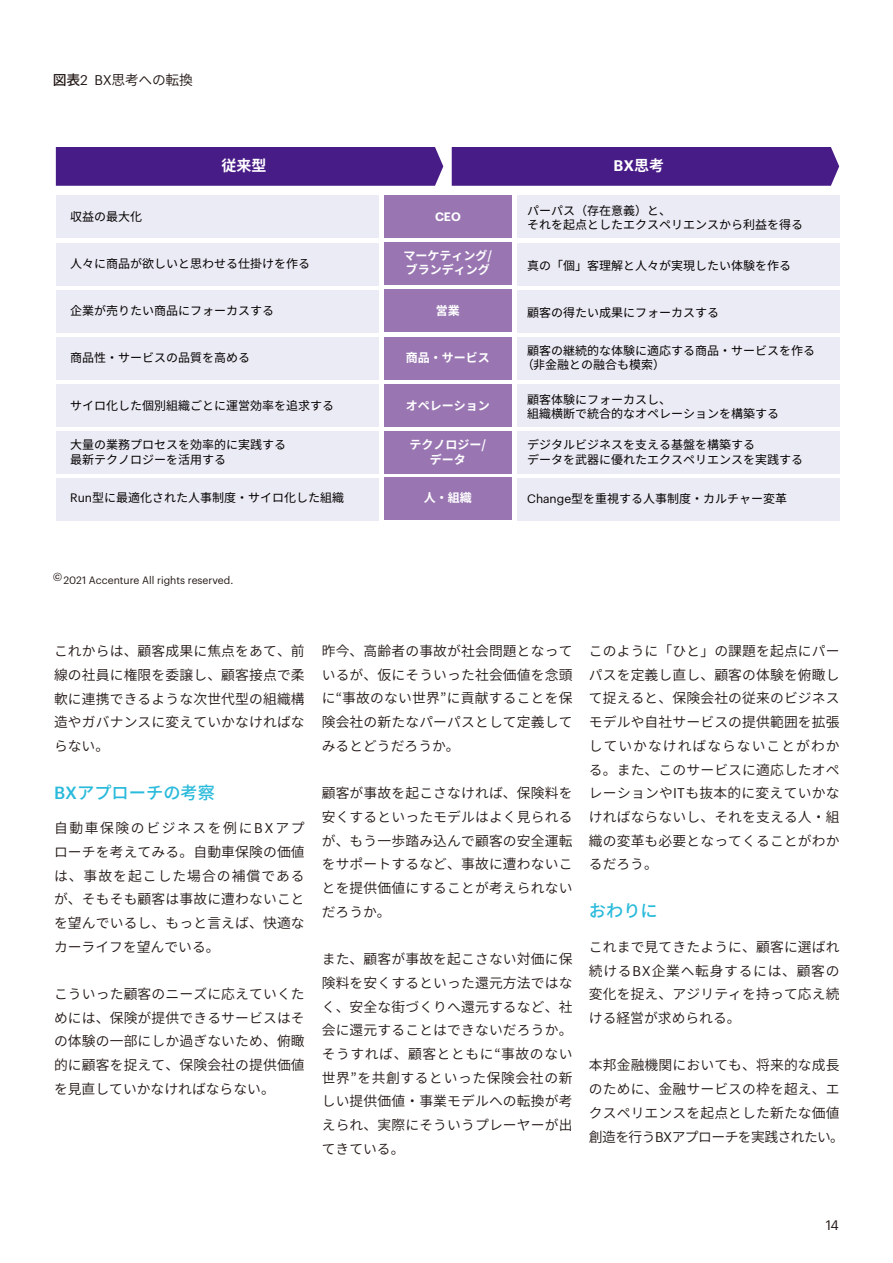
<style>
.page{position:relative;width:893px;height:1263px;background:#fff}
.page>*{position:absolute;margin:0;border:0;box-sizing:border-box;transform-origin:0 0}
.t1{font:500 17.25px "Source Han Sans";color:#2abadb}
.t2{font:600 15px "Graphik";color:#fff}
.t3{font:700 15px "Source Han Sans";color:#fff}
.t4{font:13.8px/23.7px "Source Han Sans";letter-spacing:.01em;color:#221815;text-align:justify}
.t5{font:13.5px "Graphik";color:#221815}
.t6{font:12px/14.4px "Source Han Sans";color:#040000}
.t7{font:700 12px/14.4px "Source Han Sans";color:#fff}
.t8{font:600 12px "Graphik";color:#fff}
.t9{font:10.5px "Graphik";color:#221815}
.s1{font-weight:500}
.s2{font-family:"Graphik"}
.s3{font-family:"Source Han Sans";font-weight:700}
</style>
<div class="page">
<div style="left:452px;top:147px;width:387px;height:39px;background:#481c87"></div>
<div style="left:56px;top:147px;width:387px;height:39px;background:#481c87"></div>
<div style="left:56px;top:195px;width:323px;height:43px;background:#ebebf5"></div>
<div style="left:56px;top:243px;width:323px;height:43px;background:#ebebf5"></div>
<div style="left:56px;top:478px;width:323px;height:43px;background:#ebebf5"></div>
<div style="left:56px;top:337px;width:323px;height:43px;background:#ebebf5"></div>
<div style="left:56px;top:431px;width:323px;height:43px;background:#ebebf5"></div>
<div style="left:384px;top:195px;width:128px;height:43px;background:#9976b2"></div>
<div style="left:384px;top:242px;width:128px;height:43px;background:#9976b2"></div>
<div style="left:384px;top:477px;width:128px;height:43px;background:#9976b2"></div>
<div style="left:384px;top:336px;width:128px;height:43px;background:#9976b2"></div>
<div style="left:384px;top:431px;width:128px;height:43px;background:#9976b2"></div>
<div style="left:384px;top:289px;width:128px;height:43px;background:#9976b2"></div>
<div style="left:384px;top:384px;width:128px;height:43px;background:#9976b2"></div>
<div style="left:56px;top:384px;width:323px;height:43px;background:#ebebf5"></div>
<div style="left:517px;top:195px;width:323px;height:43px;background:#ebebf5"></div>
<div style="left:517px;top:243px;width:323px;height:43px;background:#ebebf5"></div>
<div style="left:517px;top:478px;width:323px;height:43px;background:#ebebf5"></div>
<div style="left:517px;top:290px;width:323px;height:43px;background:#ebebf5"></div>
<div style="left:517px;top:431px;width:323px;height:43px;background:#ebebf5"></div>
<div style="left:517px;top:337px;width:323px;height:43px;background:#ebebf5"></div>
<div style="left:517px;top:384px;width:323px;height:43px;background:#ebebf5"></div>
<div style="left:56px;top:290px;width:323px;height:43px;background:#ebebf5"></div>
<p class="t4" style="left:53px;top:69px;width:142px"><span class="s1">図表</span><span class="s2">2 BX</span>思考への転換</p>
<p class="t3" style="left:221px;top:157px;width:46px">従来型</p>
<p class="t2" style="left:613px;top:154px;width:52px">BX<span class="s3">思考</span></p>
<p class="t6" style="left:70px;top:210px;width:73px">収益の最大化</p>
<p class="t6" style="left:70px;top:257px;width:241px">人々に商品が欲しいと思わせる仕掛けを作る</p>
<p class="t8" style="left:435px;top:207px;width:27px">CEO</p>
<p class="t7" style="left:404px;top:249px;width:90px">マーケティング/ブランディング</p>
<p class="t6" style="left:70px;top:304px;width:205px">企業が売りたい商品にフォーカスする</p>
<p class="t7" style="left:436px;top:304px;width:25px">営業</p>
<p class="t6" style="left:70px;top:351px;width:181px">商品性・サービスの品質を高める</p>
<p class="t7" style="left:406px;top:351px;width:85px">商品・サービス</p>
<p class="t6" style="left:70px;top:398px;width:265px">サイロ化した個別組織ごとに運営効率を追求する</p>
<p class="t7" style="left:406px;top:398px;width:85px">オペレーション</p>
<p class="t6" style="left:70px;top:438px;width:217px">大量の業務プロセスを効率的に実践する最新テクノロジーを活用する</p>
<p class="t6" style="left:70px;top:491px;width:275px"><span class="s2">Run</span>型に最適化された人事制度・サイロ化した組織</p>
<p class="t9" style="left:53px;top:572px;width:182px"><sup>©</sup>2021 Accenture All rights reserved.</p>
<p class="t7" style="left:410px;top:438px;width:78px;text-align:center">テクノロジー/データ</p>
<p class="t7" style="left:424px;top:491px;width:49px">人・組織</p>
<p class="t6" style="left:527px;top:204px;width:278px">パーパス（存在意義）と、<br>それを起点としたエクスペリエンスから利益を得る</p>
<p class="t6" style="left:527px;top:258px;width:266px">真の「個」客理解と人々が実現したい体験を作る</p>
<p class="t6" style="left:527px;top:305px;width:193px">顧客の得たい成果にフォーカスする</p>
<p class="t6" style="left:522px;top:344px;width:295px;text-indent:6px">顧客の継続的な体験に適応する商品・サービスを作る（非金融との融合も模索）</p>
<p class="t6" style="left:527px;top:392px;width:254px">顧客体験にフォーカスし、<br>組織横断で統合的なオペレーションを構築する</p>
<p class="t6" style="left:527px;top:438px;width:278px">デジタルビジネスを支える基盤を構築する<br>データを武器に優れたエクスペリエンスを実践する</p>
<p class="t6" style="left:527px;top:491px;width:261px"><span class="s2">Change</span>型を重視する人事制度・カルチャー変革</p>
<p class="t4" style="left:54px;top:639px;width:252px">これからは、顧客成果に焦点をあて、前線の社員に権限を委譲し、顧客接点で柔軟に連携できるような次世代型の組織構造やガバナンスに変えていかなければならない。</p>
<p class="t1" style="left:54px;top:783px;width:163px"><span class="s2">BX</span>アプローチの考察</p>
<p class="t4" style="left:54px;top:816px;width:252px">自動車保険のビジネスを例に<span class="s2">BX</span>アプローチを考えてみる。自動車保険の価値は、事故を起こした場合の補償であるが、そもそも顧客は事故に遭わないことを望んでいるし、もっと言えば、快適なカーライフを望んでいる。</p>
<p class="t4" style="left:54px;top:982px;width:252px">こういった顧客のニーズに応えていくためには、保険が提供できるサービスはその体験の一部にしか過ぎないため、俯瞰的に顧客を捉えて、保険会社の提供価値を見直していかなければならない。</p>
<p class="t4" style="left:322px;top:639px;width:252px">昨今、高齢者の事故が社会問題となっているが、仮にそういった社会価値を念頭に“事故のない世界”に貢献することを保険会社の新たなパーパスとして定義してみるとどうだろうか。</p>
<p class="t4" style="left:322px;top:782px;width:252px">顧客が事故を起こさなければ、保険料を安くするといったモデルはよく見られるが、もう一歩踏み込んで顧客の安全運転をサポートするなど、事故に遭わないことを提供価値にすることが考えられないだろうか。</p>
<p class="t4" style="left:322px;top:947px;width:252px">また、顧客が事故を起こさない対価に保険料を安くするといった還元方法ではなく、安全な街づくりへ還元するなど、社会に還元することはできないだろうか。そうすれば、顧客とともに“事故のない世界”を共創するといった保険会社の新しい提供価値・事業モデルへの転換が考えられ、実際にそういうプレーヤーが出てきている。</p>
<p class="t4" style="left:589px;top:639px;width:252px">このように「ひと」の課題を起点にパーパスを定義し直し、顧客の体験を俯瞰して捉えると、保険会社の従来のビジネスモデルや自社サービスの提供範囲を拡張していかなければならないことがわかる。また、このサービスに適応したオペレーションや<span class="s2">IT</span>も抜本的に変えていかなければならないし、それを支える人・組織の変革も必要となってくることがわかるだろう。</p>
<p class="t1" style="left:589px;top:901px;width:70px">おわりに</p>
<p class="t4" style="left:589px;top:935px;width:252px">これまで見てきたように、顧客に選ばれ続ける<span class="s2">BX</span>企業へ転身するには、顧客の変化を捉え、アジリティを持って応え続ける経営が求められる。</p>
<p class="t4" style="left:589px;top:1054px;width:256px;text-align:left">本邦金融機関においても、将来的な成長のために、金融サービスの枠を超え、エクスペリエンスを起点とした新たな価値創造を行う<span class="s2">BX</span>アプローチを実践されたい。</p>
<p class="t5" style="left:826px;top:1214px;width:15px">14</p>
</div>
